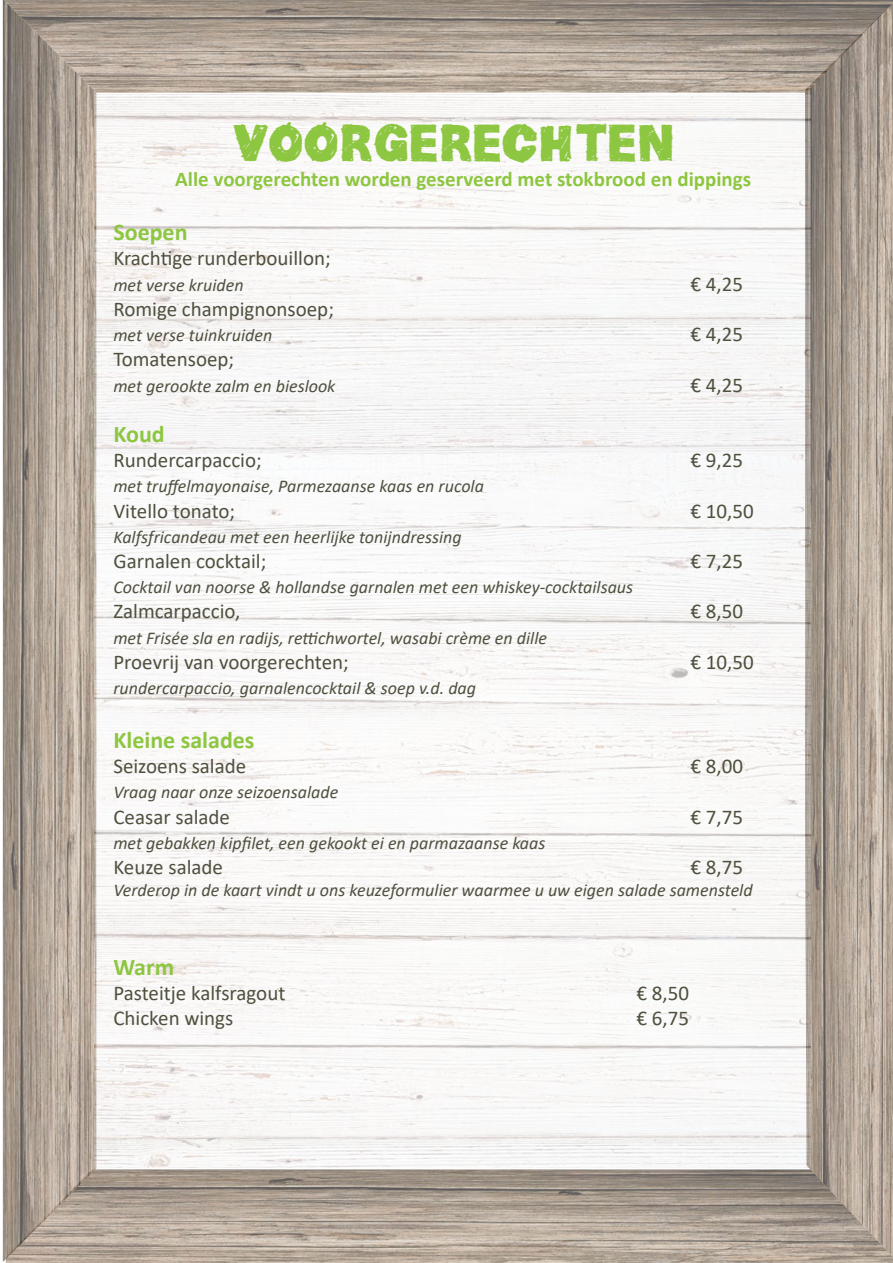
<style>
.page{position:relative;width:893px;height:1263px;background:#fff}
.page>*{position:absolute;margin:0;border:0;box-sizing:border-box;transform-origin:0 0}
.t1{font:49.5px "Helv Children";color:#8dc640}
.t2{font:700 24px "Calibri";color:#8dc640}
.t3{font:21px "Calibri";color:#4f503e}
.t4{font:700 21px "Calibri";color:#8dc640}
.t5{font:italic 18px "Calibri";color:#4f503e}
</style>
<div class="page">
<img style="left:6px;top:1169px;width:887px;height:94px">
<img style="left:805px;top:93px;width:88px;height:1165px">
<img style="left:96px;top:0;width:797px;height:93px">
<img style="left:3px;top:0;width:93px;height:1262px">
<img style="left:94px;top:94px;width:717px;height:1074px">
<h1 class="t1" style="left:233px;top:122px;width:444px">VOORGERECHTEN</h1>
<p class="t4" style="left:175px;top:164px;width:577px">Alle voorgerechten worden geserveerd met stokbrood en dippings</p>
<h2 class="t2" style="left:113px;top:215px;width:76px">Soepen</h2>
<p class="t3" style="left:113px;top:244px;width:219px">Krachtige runderbouillon;</p>
<p class="t5" style="left:113px;top:272px;width:132px">met verse kruiden</p>
<p class="t3" style="left:690px;top:269px;width:54px">€ 4,25</p>
<p class="t3" style="left:113px;top:294px;width:222px">Romige champignonsoep;</p>
<p class="t5" style="left:113px;top:323px;width:160px">met verse tuinkruiden</p>
<p class="t3" style="left:690px;top:320px;width:54px">€ 4,25</p>
<p class="t3" style="left:113px;top:345px;width:122px">Tomatensoep;</p>
<p class="t5" style="left:113px;top:373px;width:224px">met gerookte zalm en bieslook</p>
<p class="t3" style="left:690px;top:370px;width:54px">€ 4,25</p>
<h2 class="t2" style="left:113px;top:417px;width:53px">Koud</h2>
<p class="t3" style="left:113px;top:446px;width:150px">Rundercarpaccio;</p>
<p class="t3" style="left:690px;top:446px;width:54px">€ 9,25</p>
<p class="t5" style="left:113px;top:474px;width:372px">met truffelmayonaise, Parmezaanse kaas en rucola</p>
<p class="t3" style="left:113px;top:496px;width:123px">Vitello tonato;</p>
<p class="t3" style="left:690px;top:496px;width:65px">€ 10,50</p>
<p class="t5" style="left:113px;top:524px;width:350px">Kalfsfricandeau met een heerlijke tonijndressing</p>
<p class="t3" style="left:113px;top:546px;width:154px">Garnalen cocktail;</p>
<p class="t3" style="left:690px;top:546px;width:54px">€ 7,25</p>
<p class="t5" style="left:113px;top:575px;width:521px">Cocktail van noorse &amp; hollandse garnalen met een whiskey-cocktailsaus</p>
<p class="t3" style="left:113px;top:597px;width:129px">Zalmcarpaccio,</p>
<p class="t3" style="left:690px;top:597px;width:54px">€ 8,50</p>
<p class="t5" style="left:113px;top:625px;width:435px">met Frisée sla en radijs, rettichwortel, wasabi crème en dille</p>
<p class="t3" style="left:113px;top:647px;width:237px">Proevrij van voorgerechten;</p>
<p class="t3" style="left:690px;top:647px;width:65px">€ 10,50</p>
<p class="t5" style="left:113px;top:675px;width:364px">rundercarpaccio, garnalencocktail &amp; soep v.d. dag</p>
<h2 class="t2" style="left:113px;top:723px;width:143px">Kleine salades</h2>
<p class="t3" style="left:113px;top:752px;width:134px">Seizoens salade</p>
<p class="t3" style="left:690px;top:752px;width:54px">€ 8,00</p>
<p class="t5" style="left:113px;top:780px;width:226px">Vraag naar onze seizoensalade</p>
<p class="t3" style="left:113px;top:802px;width:118px">Ceasar salade</p>
<p class="t3" style="left:690px;top:802px;width:54px">€ 7,75</p>
<p class="t5" style="left:113px;top:830px;width:434px">met gebakken kipfilet, een gekookt ei en parmazaanse kaas</p>
<p class="t3" style="left:113px;top:852px;width:111px">Keuze salade</p>
<p class="t3" style="left:690px;top:852px;width:54px">€ 8,75</p>
<p class="t5" style="left:113px;top:877px;width:641px">Verderop in de kaart vindt u ons keuzeformulier waarmee u uw eigen salade samensteld</p>
<h2 class="t2" style="left:113px;top:950px;width:62px">Warm</h2>
<p class="t3" style="left:113px;top:978px;width:173px">Pasteitje kalfsragout</p>
<p class="t3" style="left:636px;top:978px;width:54px">€ 8,50</p>
<p class="t3" style="left:113px;top:1004px;width:121px">Chicken wings</p>
<p class="t3" style="left:636px;top:1004px;width:54px">€ 6,75</p>
</div>
